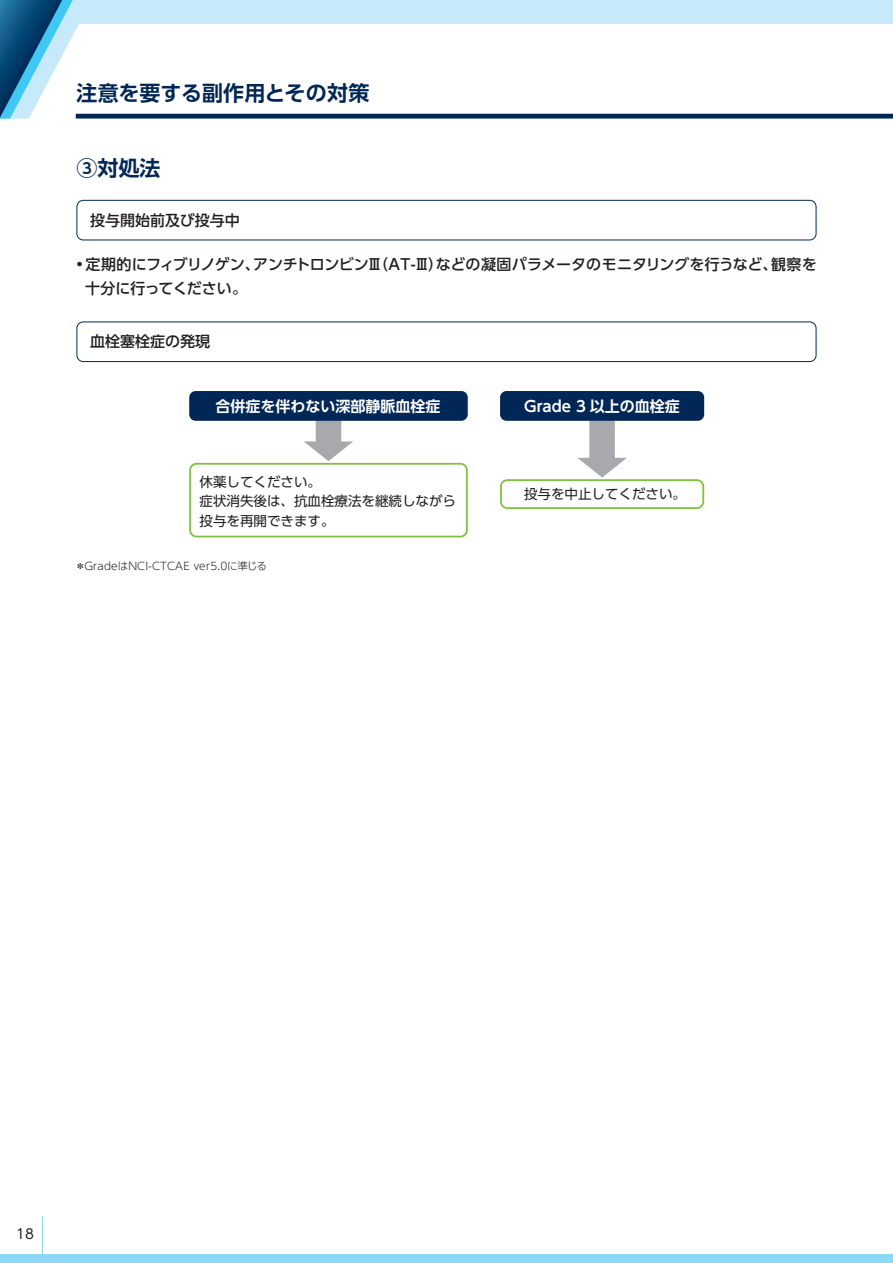
<style>
.page{position:relative;width:893px;height:1263px;background:#fff}
.page>*{position:absolute;margin:0;border:0;box-sizing:border-box;transform-origin:0 0}
.t1{font:700 21px "UD Shin Go Pro De";color:#002756}
.t2{font:500 15px/24px "UD Shin Go Pro";color:#231f20}
.t3{font:700 15px "UD Shin Go Pro De";color:#fff}
.t4{font:13.5px/19.5px "UD Shin Go Pro";color:#231f20}
.t5{font:300 10.5px "UD Shin Go Pro";letter-spacing:.02em;color:#231f20}
</style>
<div class="page">
<div style="left:0;top:0;width:893px;height:24px;background:#c6eafa"></div>
<svg style="left:0;top:0;width:98px;height:119px"></svg>
<div style="left:76px;top:114px;width:817px;height:5px;background:#002756"></div>
<div style="left:0;top:1254px;width:893px;height:9px;background:#8dd7f7"></div>
<hr style="left:42px;top:1216px;width:1px;height:47px;background:#8dd7f7">
<div style="left:77px;top:200px;width:739px;height:40px;border:1px solid #002756;border-radius:6px"></div>
<div style="left:77px;top:322px;width:739px;height:40px;border:1px solid #002756;border-radius:6px"></div>
<div style="left:589px;top:414px;width:26px;height:47px;background:#a8a9ad"></div>
<div style="left:316px;top:410px;width:25px;height:35px;background:#a8a9ad"></div>
<svg style="left:578px;top:458px;width:49px;height:20px"></svg>
<svg style="left:304px;top:441px;width:49px;height:20px"></svg>
<div style="left:189px;top:391px;width:279px;height:30px;background:#002756;border-radius:6px"></div>
<div style="left:500px;top:391px;width:204px;height:30px;background:#002756;border-radius:6px"></div>
<div style="left:189px;top:463px;width:279px;height:74px;border:2px solid #7fc241;border-radius:6px"></div>
<div style="left:500px;top:479px;width:204px;height:30px;border:2px solid #7fc241;border-radius:6px"></div>
<h1 class="t1" style="left:77px;top:76px;width:294px">注意を要する副作用とその対策</h1>
<h1 class="t1" style="left:77px;top:151px;width:86px">③対処法</h1>
<p class="t2" style="left:90px;top:208px;width:151px">投与開始前及び投与中</p>
<p class="t2" style="left:85px;top:252px;width:733px;text-indent:-9px">• 定期的にフィブリノゲン、アンチトロンビンⅢ（AT-Ⅲ）などの凝固パラメータのモニタリングを行うなど、観察を十分に行ってください。</p>
<p class="t2" style="left:90px;top:329px;width:122px">血栓塞栓症の発現</p>
<p class="t3" style="left:215px;top:394px;width:226px">合併症を伴わない深部静脈血栓症</p>
<p class="t3" style="left:524px;top:394px;width:157px">Grade 3 以上の血栓症</p>
<p class="t4" style="left:200px;top:471px;width:258px">休薬してください。<br>症状消失後は、抗血栓療法を継続しながら投与を再開できます。</p>
<p class="t5" style="left:75px;top:557px;width:193px">＊GradeはNCI-CTCAE ver5.0に準じる</p>
<p class="t4" style="left:524px;top:484px;width:163px">投与を中止してください。</p>
<p class="t4" style="left:16px;top:1223px;width:19px">18</p>
</div>
